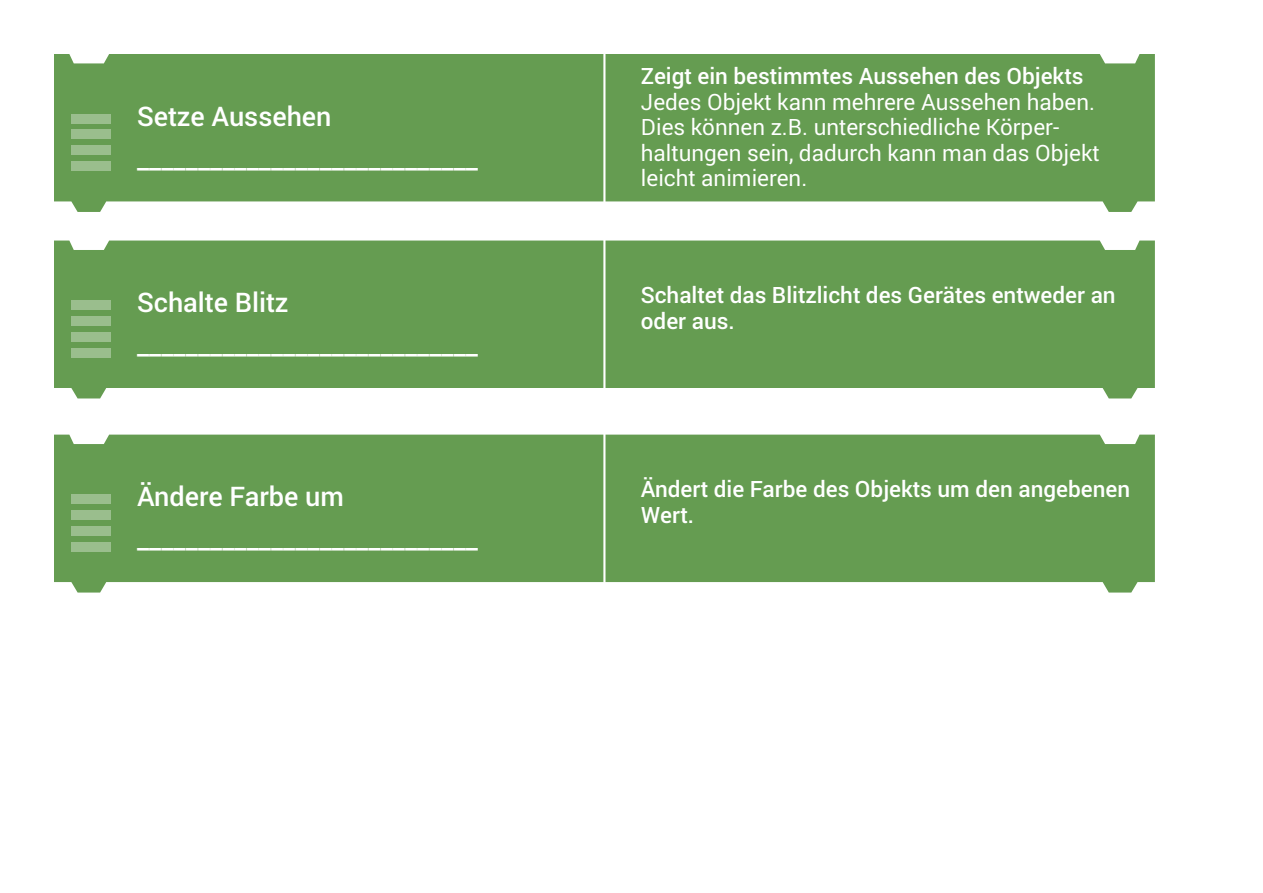
<style>
.page{position:relative;width:1263px;height:893px;background:#fff}
.page>*{position:absolute;margin:0;border:0;box-sizing:border-box;transform-origin:0 0}
.t1{font:500 27px/42px "Roboto";color:#fff}
.t2{font:500 22.5px/25.5px "Roboto";color:#fff}
.t3{font:22.5px/25.5px "Roboto";color:#fff}
</style>
<div class="page">
<svg style="left:605px;top:54px;width:550px;height:158px;background:#6fa25c"></svg>
<svg style="left:54px;top:54px;width:549px;height:158px;background:#6fa25c"></svg>
<div style="left:71px;top:146px;width:40px;height:9px;background:#9abe8d"></div>
<div style="left:71px;top:114px;width:40px;height:9px;background:#9abe8d"></div>
<div style="left:71px;top:161px;width:40px;height:10px;background:#9abe8d"></div>
<div style="left:71px;top:130px;width:40px;height:9px;background:#9abe8d"></div>
<div style="left:605px;top:241px;width:550px;height:157px;background:#659c51"></div>
<div style="left:54px;top:241px;width:549px;height:157px;background:#659c51"></div>
<div style="left:71px;top:332px;width:40px;height:9px;background:#9abe8d"></div>
<div style="left:71px;top:300px;width:40px;height:10px;background:#9abe8d"></div>
<div style="left:71px;top:348px;width:40px;height:9px;background:#9abe8d"></div>
<div style="left:71px;top:316px;width:40px;height:10px;background:#9abe8d"></div>
<svg style="left:605px;top:435px;width:550px;height:158px;background:#6fa25d"></svg>
<svg style="left:54px;top:435px;width:549px;height:158px;background:#6fa35d"></svg>
<div style="left:71px;top:526px;width:40px;height:10px;background:#9abe8d"></div>
<div style="left:71px;top:494px;width:40px;height:10px;background:#9abe8d"></div>
<div style="left:71px;top:542px;width:40px;height:9px;background:#9abe8d"></div>
<div style="left:71px;top:510px;width:40px;height:10px;background:#9abe8d"></div>
<p class="t1" style="left:137px;top:94px;width:342px">Setze Aussehen ____________________________</p>
<p class="t1" style="left:137px;top:281px;width:342px">Schalte Blitz ____________________________</p>
<p class="t1" style="left:137px;top:475px;width:342px">Ändere Farbe um ____________________________</p>
<p class="t2" style="left:641px;top:63px;width:444px">Zeigt ein bestimmtes Aussehen des Objekts</p>
<p class="t3" style="left:641px;top:88px;width:460px">Jedes Objekt kann mehrere Aussehen haben.<br>Dies können z.B. unterschiedliche Körper&shy;haltungen sein, dadurch kann man das Objekt leicht animieren.</p>
<p class="t2" style="left:641px;top:282px;width:476px">Schaltet das Blitzlicht des Gerätes entweder an oder aus.</p>
<p class="t2" style="left:641px;top:476px;width:491px">Ändert die Farbe des Objekts um den angebenen<br>Wert.</p>
</div>
